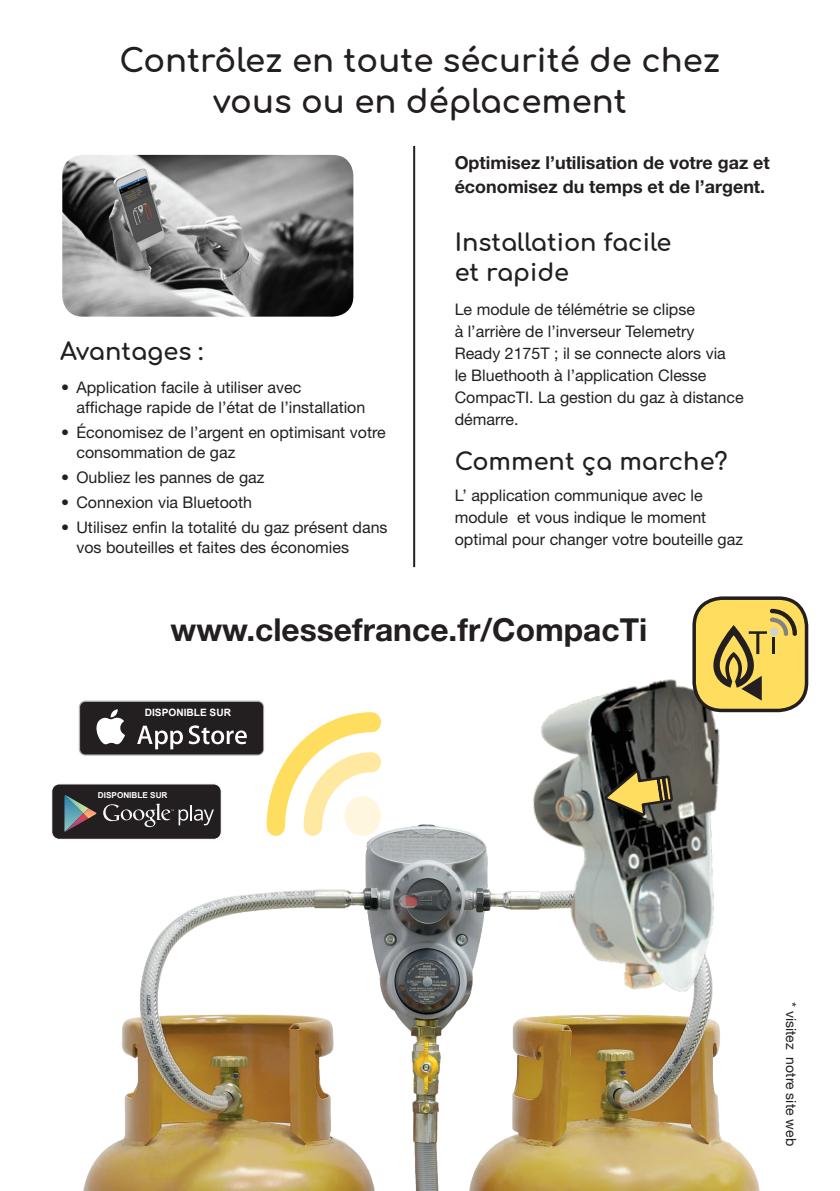
<style>
.page{position:relative;width:840px;height:1191px;background:#fff}
.page>*{position:absolute;margin:0;border:0;box-sizing:border-box;transform-origin:0 0}
.t1{font:700 32.2px/40.4px "Comfortaa";color:#231f20;text-align:center}
.t2{font:700 31.8px "Helvetica Neue";color:#231f20}
.t3{font:700 24px/30px "Comfortaa";color:#231f20}
.t4{font:700 17.8px/24.6px "Helvetica Neue";color:#231f20}
.t5{font:16px/22px "Helvetica Neue";color:#231f20}
.t6{font:14px "Helvetica Neue";color:#231f20}
.t7{font:700 10.2px "Arial";color:#fff}
.t8{font:700 8.2px "Arial";color:#fff}
</style>
<div class="page">
<svg style="left:268px;top:712px;width:113px;height:93px"></svg>
<img style="left:83px;top:805px;width:677px;height:386px">
<img style="left:62px;top:155px;width:291px;height:162px">
<hr style="left:413px;top:146px;width:2px;height:421px;background:#231f20">
<img style="left:520px;top:679px;width:230px;height:332px">
<svg style="left:602px;top:768px;width:72px;height:50px;background:#74693f"></svg>
<svg style="left:79px;top:700px;width:185px;height:55px"></svg>
<div style="left:80px;top:702px;width:183px;height:52px;background:#231f20;border-radius:5px"></div>
<svg style="left:96px;top:709px;width:29px;height:35px"></svg>
<svg style="left:137px;top:725px;width:110px;height:24px"></svg>
<div style="left:124px;top:708px;width:127px;height:14px;background:#231f20"></div>
<div style="left:52px;top:784px;width:169px;height:55px;background:#231f20;border-radius:7px"></div>
<div style="left:51px;top:783px;width:171px;height:57px;border:1px solid #fff;border-radius:7px"></div>
<svg style="left:64px;top:795px;width:33px;height:36px"></svg>
<svg style="left:103px;top:803px;width:111px;height:24px"></svg>
<div style="left:693px;top:598px;width:113px;height:112px;background:#ffdd5f;border-radius:28px"></div>
<div style="left:692px;top:596px;width:115px;height:116px;border:4px solid #231f20;border-radius:28px"></div>
<svg style="left:713px;top:609px;width:83px;height:91px"></svg>
<div style="left:769px;top:627px;width:9px;height:9px;background:#d1d2d4;border-radius:50%"></div>
<h1 class="t1" style="left:119px;top:36px;width:602px">Contrôlez en toute sécurité de chez vous ou en déplacement</h1>
<h3 class="t3" style="left:60px;top:333px;width:144px">Avantages :</h3>
<p class="t5" style="left:76px;top:377px;width:290px;line-height:20px;text-indent:-15px">• Application facile à utiliser avec affichage rapide de l’état de l’installation</p>
<p class="t5" style="left:76px;top:422px;width:310px;line-height:20px;text-indent:-15px">• Économisez de l’argent en optimisant votre consommation de gaz</p>
<p class="t5" style="left:61px;top:466px;width:205px">• Oubliez les pannes de gaz</p>
<p class="t5" style="left:61px;top:491px;width:192px">• Connexion via Bluetooth</p>
<p class="t5" style="left:76px;top:517px;width:312px;line-height:20px;text-indent:-15px">• Utilisez enfin la totalité du gaz présent dans vos bouteilles et faites des économies</p>
<p class="t4" style="left:454px;top:150px;width:316px">Optimisez l’utilisation de votre gaz et économisez du temps et de l’argent.</p>
<h3 class="t3" style="left:454px;top:224px;width:218px">Installation facile et rapide</h3>
<p class="t5" style="left:454px;top:298px;width:290px">Le module de télémétrie se clipse<br>à l’arrière de l’inverseur Telemetry<br>Ready 2175T ; il se connecte alors via<br>le Bluethooth à l’application Clesse<br>CompacTI. La gestion du gaz à distance démarre.</p>
<h3 class="t3" style="left:454px;top:443px;width:274px">Comment ça marche?</h3>
<p class="t5" style="left:454px;top:484px;width:290px">L’ application communique avec le module et vous indique le moment optimal pour changer votre bouteille gaz</p>
<h2 class="t2" style="left:170px;top:610px;width:478px">www.clessefrance.fr/CompacTi</h2>
<p class="t7" style="left:145px;top:705px;width:88px">DISPONIBLE SUR</p>
<p class="t8" style="left:98px;top:790px;width:71px">DISPONIBLE SUR</p>
<p class="t6" style="left:799px;top:1002px;width:145px;rotate:90deg">* visitez notre site web</p>
</div>
